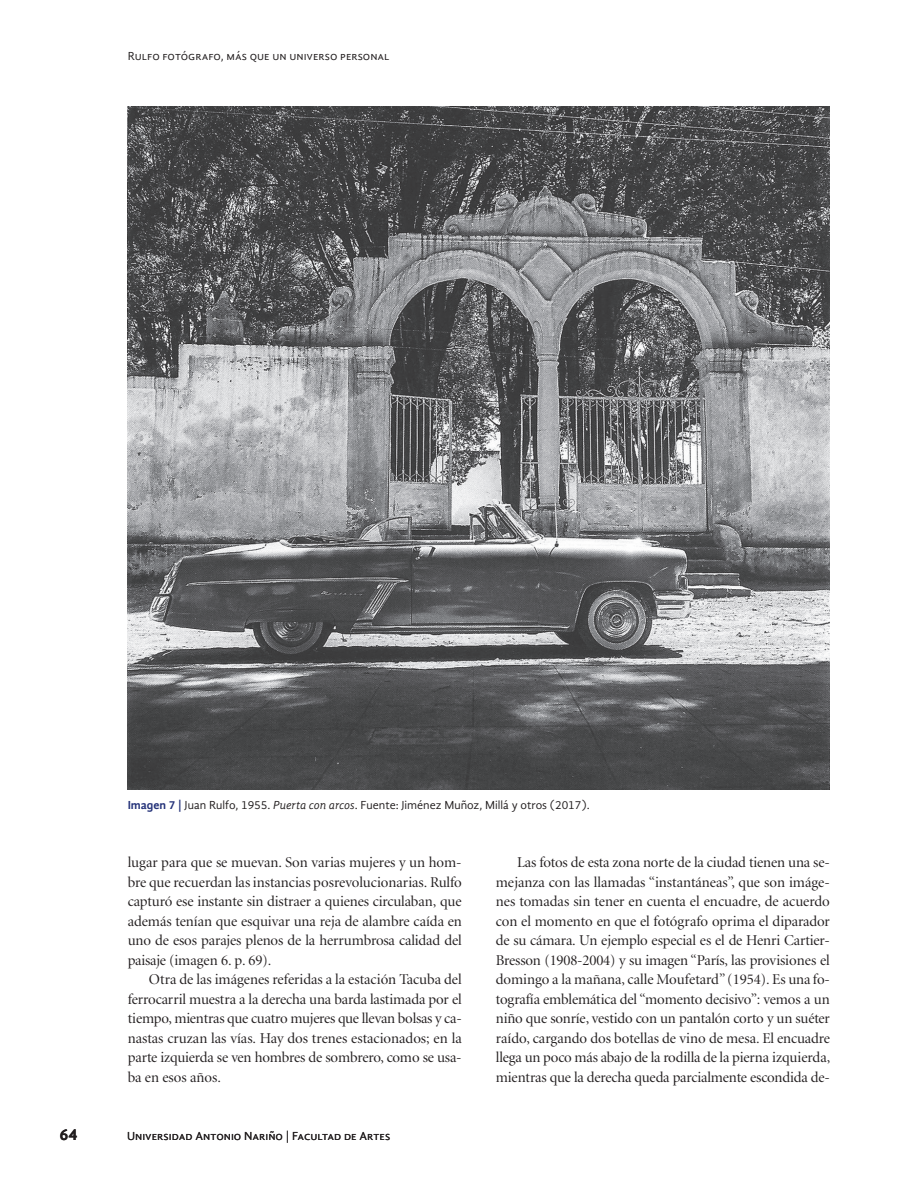
<style>
.page{position:relative;width:915px;height:1191px;background:#fff}
.page>*{position:absolute;margin:0;border:0;box-sizing:border-box;transform-origin:0 0}
.t1{font:700 16.5px "Gandhi Sans";color:#231f20}
.t2{font:15px/19.5px "Minion Display";letter-spacing:-.01em;color:#231f20}
.t3{font:12px "Gandhi Sans";color:#231f20}
.s1{font-weight:700;color:#243279}
.s2{font-style:italic}
</style>
<div class="page">
<img style="left:128px;top:106px;width:701px;height:683px">
<p class="t3" style="left:128px;top:49px;width:263px">Rulfo fotógrafo, más que un universo personal</p>
<p class="t3" style="left:128px;top:797px;width:463px"><span class="s1">Imagen 7 |</span> Juan Rulfo, 1955. <span class="s2">Puerta con arcos</span>. Fuente: Jiménez Muñoz, Millá y otros (2017).</p>
<p class="t2" style="left:128px;top:853px;width:335px;text-align:justify">lugar para que se muevan. Son varias mujeres y un hom&shy;bre que recuerdan las instancias posrevolucionarias. Rulfo capturó ese instante sin distraer a quienes circulaban, que además tenían que esquivar una reja de alambre caída en uno de esos parajes plenos de la herrumbrosa calidad del paisaje (imagen 6. p. 69).</p>
<p class="t2" style="left:128px;top:970px;width:335px;text-indent:21px">Otra de las imágenes referidas a la estación Tacuba del ferrocarril muestra a la derecha una barda lastimada por el tiempo, mientras que cuatro mujeres que llevan bolsas y ca&shy;nastas cruzan las vías. Hay dos trenes estacionados; en la parte izquierda se ven hombres de sombrero, como se usa&shy;ba en esos años.</p>
<p class="t1" style="left:60px;top:1125px;width:20px">64</p>
<p class="t3" style="left:127px;top:1129px;width:264px">Universidad Antonio Nariño | Facultad de Artes</p>
<p class="t2" style="left:495px;top:853px;width:336px;text-indent:21px">Las fotos de esta zona norte de la ciudad tienen una se&shy;mejanza con las llamadas “instantáneas”, que son imáge&shy;nes tomadas sin tener en cuenta el encuadre, de acuerdo con el momento en que el fotógrafo oprima el diparador de su cámara. Un ejemplo especial es el de Henri Cartier-Bresson (1908-2004) y su imagen “París, las provisiones el domingo a la mañana, calle Moufetard” (1954). Es una fo&shy;tografía emblemática del “momento decisivo”: vemos a un niño que sonríe, vestido con un pantalón corto y un suéter raído, cargando dos botellas de vino de mesa. El encuadre llega un poco más abajo de la rodilla de la pierna izquierda, mientras que la derecha queda parcialmente escondida de-</p>
</div>
